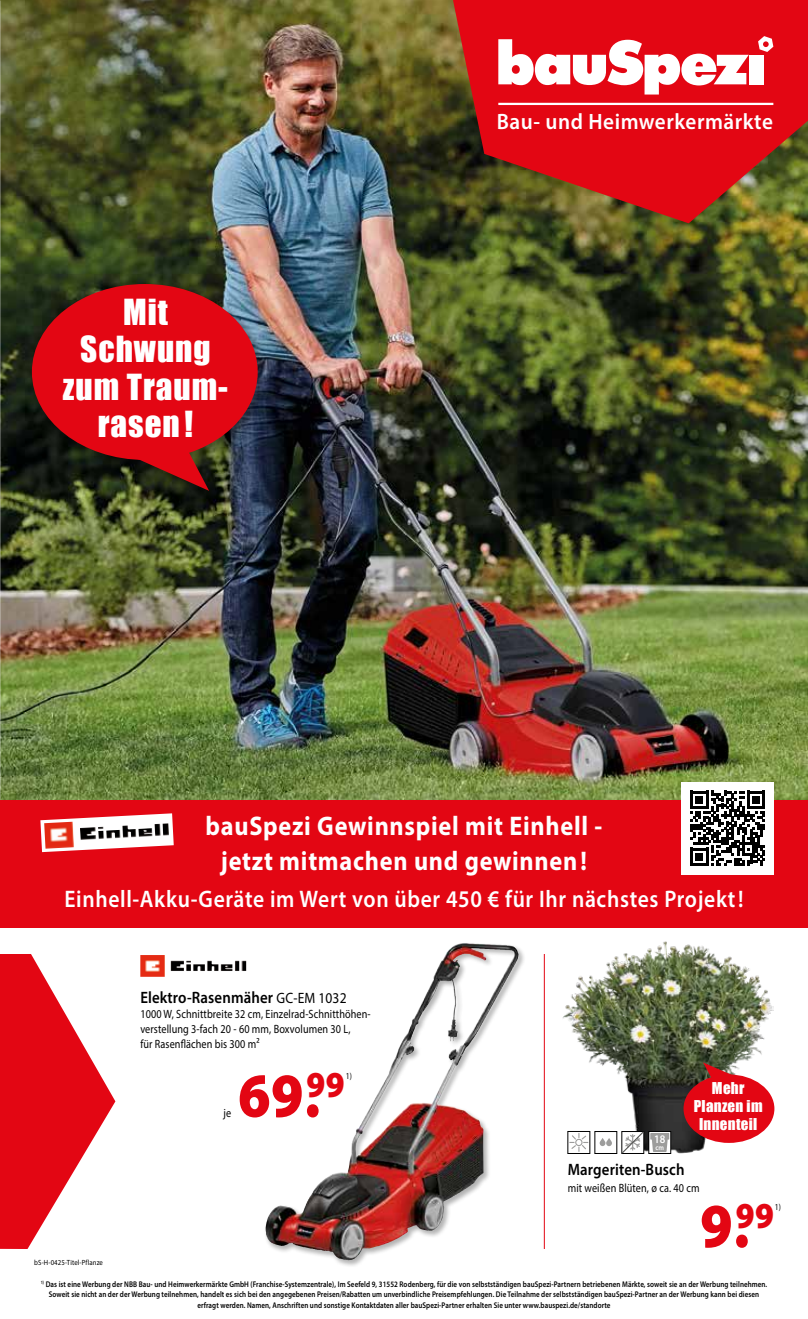
<style>
.page{position:relative;width:808px;height:1319px;background:#fff}
.page>*{position:absolute;margin:0;border:0;box-sizing:border-box;transform-origin:0 0}
.t1{font:900 63px "Myriad Pro";color:#e30613;scale:.9 1}
.t2{font:33px/37.5px "Impact";letter-spacing:.03em;color:#fff;text-align:center}
.t3{font:700 27px/34.5px "Myriad Pro";letter-spacing:.03em;color:#fff;text-align:center;scale:.9 1}
.t4{font:600 24px "Myriad Pro";letter-spacing:.03em;color:#fff;scale:.9 1}
.t5{font:600 22.2px "Myriad Pro";letter-spacing:.025em;color:#fff;scale:.95 1}
.t6{font:600 16.5px "Myriad Pro";letter-spacing:.01em;color:#000;scale:.9 1}
.t7{font:15px/18px "Impact";letter-spacing:.02em;color:#fff;text-align:center}
.t8{font:12px/15px "Myriad Pro";letter-spacing:.01em;color:#000;scale:.85 1}
.t9{font:600 11.7px "Myriad Pro";color:#fff;scale:.9 1}
.t10{font:9px "Myriad Pro";color:#000;scale:.85 1}
.t11{font:600 8.25px/10.5px "Myriad Pro";letter-spacing:.01em;color:#000;text-align:center;scale:.85 1}
.t12{font:7.5px "Myriad Pro";letter-spacing:.02em;color:#000;scale:.9 1}
.t13{font:600 7.2px "Myriad Pro";color:#fff;scale:.9 1}
.s1{font-weight:400;font-size:15px}
</style>
<div class="page">
<img style="left:1px;top:0;width:807px;height:799px">
<img style="left:0;top:0;width:1px;height:814px">
<div style="left:27px;top:279px;width:244px;height:224px;background:#000;opacity:.5"></div>
<div style="left:32px;top:284px;width:226px;height:176px;background:#e30613;border-radius:50%"></div>
<svg style="left:126px;top:444px;width:83px;height:47px"></svg>
<svg style="left:453px;top:0;width:355px;height:223px;background:#bc1d18"></svg>
<svg style="left:758px;top:36px;width:15px;height:16px"></svg>
<svg style="left:498px;top:39px;width:251px;height:55px"></svg>
<div style="left:749px;top:55px;width:15px;height:29px;background:#fff"></div>
<hr style="left:498px;top:103px;width:275px;height:2px;background:#fff">
<svg style="left:0;top:954px;width:115px;height:294px"></svg>
<img style="left:562px;top:941px;width:211px;height:212px">
<div style="left:568px;top:1131px;width:22px;height:22px;border:1px solid #000"></div>
<svg style="left:569px;top:1132px;width:19px;height:19px"></svg>
<div style="left:595px;top:1131px;width:22px;height:22px;background:#fff"></div>
<svg style="left:600px;top:1138px;width:12px;height:7px"></svg>
<svg style="left:622px;top:1131px;width:22px;height:22px"></svg>
<div style="left:649px;top:1131px;width:22px;height:22px;border:1px solid #000"></div>
<svg style="left:650px;top:1132px;width:19px;height:19px"></svg>
<hr style="left:544px;top:953px;width:1px;height:295px;background:#e30613">
<div style="left:0;top:799px;width:808px;height:128px;background:#e30613"></div>
<svg style="left:40px;top:813px;width:134px;height:39px"></svg>
<img style="left:44px;top:821px;width:125px;height:27px">
<div style="left:683px;top:1074px;width:91px;height:68px;background:#e30613;border-radius:50%"></div>
<svg style="left:703px;top:1062px;width:34px;height:19px"></svg>
<img style="left:140px;top:955px;width:106px;height:21px">
<div style="left:264px;top:941px;width:262px;height:326px;background:#000;opacity:.3"></div>
<img style="left:396px;top:945px;width:57px;height:111px">
<div style="left:681px;top:782px;width:93px;height:92px;background:#fff"></div>
<svg style="left:690px;top:790px;width:75px;height:75px"></svg>
<h2 class="t2" style="left:63px;top:292px;width:167px">Mit<br>Schwung zum Traum&shy;rasen!</h2>
<h3 class="t5" style="left:497px;top:107px;width:292px">Bau- und Heimwerkermärkte</h3>
<h3 class="t3" style="left:206px;top:807px;width:442px">bauSpezi Gewinnspiel mit Einhell - jetzt mitmachen und gewinnen!</h3>
<h3 class="t4" style="left:64px;top:883px;width:756px">Einhell-Akku-Geräte im Wert von über 450 € für Ihr nächstes Projekt!</h3>
<h3 class="t6" style="left:140px;top:986px;width:231px">Elektro-Rasenmäher <span class="s1">GC-EM 1032</span></h3>
<h3 class="t8" style="left:140px;top:1006px;width:273px">1000 W, Schnittbreite 32 cm, Einzelrad-Schnitthöhen&shy;verstellung 3-fach 20 - 60 mm, Boxvolumen 30 L,<br>für Rasenflächen bis 300 m²</h3>
<h3 class="t8" style="left:223px;top:1104px;width:11px">je</h3>
<h1 class="t1" style="left:238px;top:1053px;width:120px">69.<sup>99</sup></h1>
<p class="t10" style="left:346px;top:1070px;width:9px">1)</p>
<p class="t12" style="left:34px;top:1257px;width:78px">bS-H-0425-Titel-Pflanze</p>
<h3 class="t9" style="left:654px;top:1131px;width:14px">18</h3>
<p class="t13" style="left:655px;top:1142px;width:11px">cm</p>
<h3 class="t7" style="left:694px;top:1078px;width:70px">Mehr<br>Planzen im<br>Innenteil</h3>
<h3 class="t6" style="left:568px;top:1158px;width:131px">Margeriten-Busch</h3>
<h3 class="t8" style="left:568px;top:1179px;width:157px">mit weißen Blüten, ø ca. 40 cm</h3>
<h1 class="t1" style="left:700px;top:1183px;width:83px">9.<sup>99</sup></h1>
<p class="t10" style="left:775px;top:1200px;width:9px">1)</p>
<p class="t11" style="left:41px;top:1278px;width:856px"><sup>1)</sup> Das ist eine Werbung der NBB Bau- und Heimwerkermärkte GmbH (Franchise-Systemzentrale), Im Seefeld 9, 31552 Rodenberg, für die von selbstständigen bauSpezi-Partnern betriebenen Märkte, soweit sie an der Werbung teilnehmen.<br>Soweit sie nicht an der der Werbung teilnehmen, handelt es sich bei den angegebenen Preisen/Rabatten um unverbindliche Preisempfehlungen. Die Teilnahme der selbstständigen bauSpezi-Partner an der Werbung kann bei diesen erfragt werden. Namen, Anschriften und sonstige Kontaktdaten aller bauSpezi-Partner erhalten Sie unter www.bauspezi.de/standorte</p>
</div>
